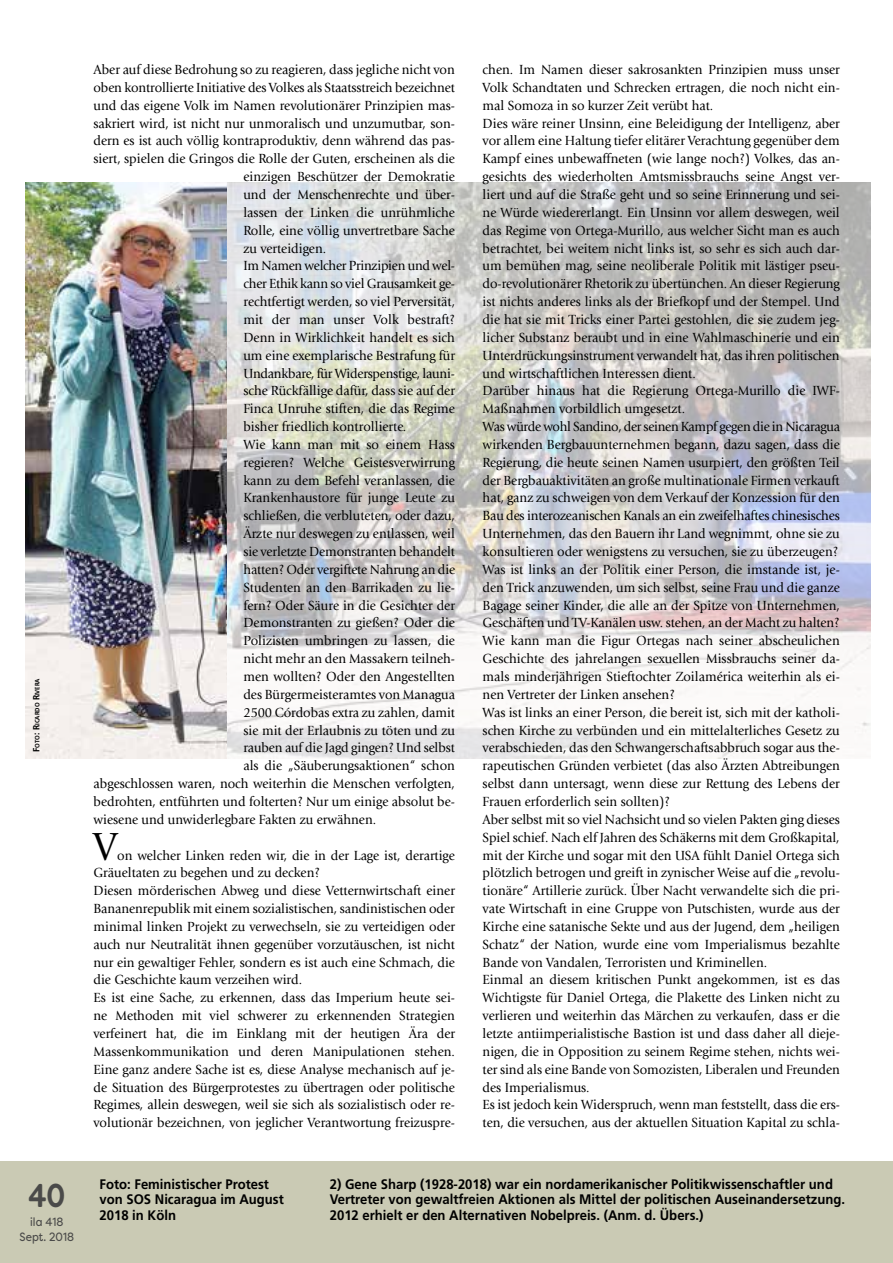
<style>
.page{position:relative;width:893px;height:1263px;background:#fff}
.page>*{position:absolute;margin:0;border:0;box-sizing:border-box;transform-origin:0 0}
.t1{font:40.8px "Giovanni";color:#000;scale:.95 1}
.t2{font:700 33px "Filson Soft";color:#4a4a49;scale:.8 1}
.t3{font:13.8px/17.9px "Giovanni";color:#000;scale:.95 1}
.t4{font:700 13.8px/15.8px "Frutiger";color:#000;scale:.95 1}
.t5{font:13.8px "Giovanni";letter-spacing:-.02em;color:#000;scale:.95 1}
.t6{font:12px/15px "Filson Soft";letter-spacing:.005em;color:#4a4a49;text-align:center;scale:.88 1}
.t7{font:700 6.3px "Frutiger";color:#000;scale:.95 1}
.s1{font-size:9px}
</style>
<div class="page">
<div style="left:0;top:1161px;width:893px;height:102px;background:#cacab4"></div>
<img style="left:26px;top:183px;width:844px;height:576px">
<img style="left:26px;top:183px;width:200px;height:575px">
<p class="t7" style="left:34px;top:752px;width:79px;rotate:-90deg"><span class="s1">F</span>oto<span class="s1">: R</span>icardo <span class="s1">R</span>ivera</p>
<p class="t3" style="left:94px;top:61px;width:382px">Aber auf diese Bedrohung so zu reagieren, dass jegliche nicht von</p>
<p class="t3" style="left:94px;top:79px;width:382px">oben kontrollierte Initiative des Volkes als Staatsstreich bezeichnet</p>
<p class="t3" style="left:94px;top:96px;width:382px">und das eigene Volk im Namen revolutionärer Prinzipien mas-</p>
<p class="t3" style="left:94px;top:114px;width:382px">sakriert wird, ist nicht nur unmoralisch und unzumutbar, son-</p>
<p class="t3" style="left:94px;top:132px;width:382px">dern es ist auch völlig kontraproduktiv, denn während das pas-</p>
<p class="t3" style="left:94px;top:150px;width:382px">siert, spielen die Gringos die Rolle der Guten, erscheinen als die</p>
<p class="t3" style="left:243px;top:168px;width:224px">einzigen Beschützer der Demokratie</p>
<p class="t3" style="left:243px;top:186px;width:224px">und der Menschenrechte und über-</p>
<p class="t3" style="left:243px;top:204px;width:224px">lassen der Linken die unrühmliche</p>
<p class="t3" style="left:243px;top:221px;width:224px">Rolle, eine völlig unvertretbare Sache</p>
<p class="t3" style="left:243px;top:239px;width:89px">zu verteidigen.</p>
<p class="t5" style="left:243px;top:258px;width:224px">Im Namen welcher Prinzipien und wel-</p>
<p class="t3" style="left:243px;top:275px;width:224px">cher Ethik kann so viel Grausamkeit ge-</p>
<p class="t3" style="left:243px;top:293px;width:224px">rechtfertigt werden, so viel Perversität,</p>
<p class="t3" style="left:243px;top:311px;width:224px">mit der man unser Volk bestraft?</p>
<p class="t3" style="left:243px;top:328px;width:224px">Denn in Wirklichkeit handelt es sich</p>
<p class="t3" style="left:243px;top:346px;width:224px">um eine exemplarische Bestrafung für</p>
<p class="t5" style="left:243px;top:365px;width:224px">Undankbare, für Widerspenstige, launi-</p>
<p class="t3" style="left:243px;top:382px;width:224px">sche Rückfällige dafür, dass sie auf der</p>
<p class="t3" style="left:243px;top:400px;width:224px">Finca Unruhe stiften, die das Regime</p>
<p class="t3" style="left:243px;top:418px;width:173px">bisher friedlich kontrollierte.</p>
<p class="t3" style="left:243px;top:436px;width:224px">Wie kann man mit so einem Hass</p>
<p class="t3" style="left:243px;top:453px;width:224px">regieren? Welche Geistesverwirrung</p>
<p class="t3" style="left:243px;top:471px;width:224px">kann zu dem Befehl veranlassen, die</p>
<p class="t3" style="left:243px;top:489px;width:224px">Krankenhaustore für junge Leute zu</p>
<p class="t3" style="left:243px;top:507px;width:224px">schließen, die verbluteten, oder dazu,</p>
<p class="t3" style="left:243px;top:525px;width:224px">Ärzte nur deswegen zu entlassen, weil</p>
<p class="t3" style="left:243px;top:543px;width:224px">sie verletzte Demonstranten behandelt</p>
<p class="t3" style="left:243px;top:560px;width:224px">hatten? Oder vergiftete Nahrung an die</p>
<p class="t3" style="left:243px;top:578px;width:224px">Studenten an den Barrikaden zu lie-</p>
<p class="t3" style="left:243px;top:596px;width:224px">fern? Oder Säure in die Gesichter der</p>
<p class="t3" style="left:243px;top:614px;width:224px">Demonstranten zu gießen? Oder die</p>
<p class="t3" style="left:243px;top:632px;width:224px">Polizisten umbringen zu lassen, die</p>
<p class="t3" style="left:243px;top:650px;width:224px">nicht mehr an den Massakern teilneh-</p>
<p class="t3" style="left:243px;top:668px;width:224px">men wollten? Oder den Angestellten</p>
<p class="t3" style="left:243px;top:685px;width:224px">des Bürgermeisteramtes von Managua</p>
<p class="t3" style="left:243px;top:703px;width:224px">2500 Córdobas extra zu zahlen, damit</p>
<p class="t3" style="left:243px;top:721px;width:224px">sie mit der Erlaubnis zu töten und zu</p>
<p class="t3" style="left:243px;top:739px;width:224px">rauben auf die Jagd gingen? Und selbst</p>
<p class="t3" style="left:243px;top:757px;width:224px">als die „Säuberungsaktionen“ schon</p>
<p class="t3" style="left:94px;top:775px;width:382px">abgeschlossen waren, noch weiterhin die Menschen verfolgten,</p>
<p class="t3" style="left:94px;top:793px;width:382px">bedrohten, entführten und folterten? Nur um einige absolut be-</p>
<p class="t3" style="left:94px;top:810px;width:299px">wiesene und unwiderlegbare Fakten zu erwähnen.</p>
<h1 class="t1" style="left:94px;top:823px;width:26px">V</h1>
<p class="t3" style="left:94px;top:846px;width:382px;text-indent:24px">on welcher Linken reden wir, die in der Lage ist, derartige Gräueltaten zu begehen und zu decken?<br>Diesen mörderischen Abweg und diese Vetternwirtschaft einer Bananenrepublik mit einem sozialistischen, sandinistischen oder minimal linken Projekt zu verwechseln, sie zu verteidigen oder auch nur Neutralität ihnen gegenüber vorzutäuschen, ist nicht nur ein gewaltiger Fehler, sondern es ist auch eine Schmach, die die Geschichte kaum verzeihen wird.<br>Es ist eine Sache, zu erkennen, dass das Imperium heute sei&shy;ne Methoden mit viel schwerer zu erkennenden Strategien verfeinert hat, die im Einklang mit der heutigen Ära der Massenkommunikation und deren Manipulationen stehen.<br>Eine ganz andere Sache ist es, diese Analyse mechanisch auf je&shy;de Situation des Bürgerprotestes zu übertragen oder politische Regimes, allein deswegen, weil sie sich als sozialistisch oder re&shy;volutionär bezeichnen, von jeglicher Verantwortung freizuspre-</p>
<p class="t3" style="left:483px;top:61px;width:378px">chen. Im Namen dieser sakrosankten Prinzipien muss unser Volk Schandtaten und Schrecken ertragen, die noch nicht ein&shy;mal Somoza in so kurzer Zeit verübt hat.<br>Dies wäre reiner Unsinn, eine Beleidigung der Intelligenz, aber vor allem eine Haltung tiefer elitärer Verachtung gegenüber dem Kampf eines unbewaffneten (wie lange noch?) Volkes, das an&shy;gesichts des wiederholten Amtsmissbrauchs seine Angst ver&shy;liert und auf die Straße geht und so seine Erinnerung und sei&shy;ne Würde wiedererlangt. Ein Unsinn vor allem deswegen, weil das Regime von Ortega-Murillo, aus welcher Sicht man es auch betrachtet, bei weitem nicht links ist, so sehr es sich auch dar&shy;um bemühen mag, seine neoliberale Politik mit lästiger pseu&shy;do-revolutionärer Rhetorik zu übertünchen. An dieser Regierung ist nichts anderes links als der Briefkopf und der Stempel. Und die hat sie mit Tricks einer Partei gestohlen, die sie zudem jeg&shy;licher Substanz beraubt und in eine Wahlmaschinerie und ein Unterdrückungsinstrument verwandelt hat, das ihren politischen und wirtschaftlichen Interessen dient.<br>Darüber hinaus hat die Regierung Ortega-Murillo die IWF-Maßnahmen vorbildlich umgesetzt.<br>Was würde wohl Sandino, der seinen Kampf gegen die in Nicaragua wirkenden Bergbauunternehmen begann, dazu sagen, dass die Regierung, die heute seinen Namen usurpiert, den größten Teil der Bergbauaktivitäten an große multinationale Firmen verkauft hat, ganz zu schweigen von dem Verkauf der Konzession für den Bau des interozeanischen Kanals an ein zweifelhaftes chinesisches Unternehmen, das den Bauern ihr Land wegnimmt, ohne sie zu konsultieren oder wenigstens zu versuchen, sie zu überzeugen?<br>Was ist links an der Politik einer Person, die imstande ist, je&shy;den Trick anzuwenden, um sich selbst, seine Frau und die ganze Bagage seiner Kinder, die alle an der Spitze von Unternehmen, Geschäften und TV-Kanälen usw. stehen, an der Macht zu halten?<br>Wie kann man die Figur Ortegas nach seiner abscheulichen Geschichte des jahrelangen sexuellen Missbrauchs seiner da&shy;mals minderjährigen Stieftochter Zoilamérica weiterhin als ei&shy;nen Vertreter der Linken ansehen?<br>Was ist links an einer Person, die bereit ist, sich mit der katholi&shy;schen Kirche zu verbünden und ein mittelalterliches Gesetz zu verabschieden, das den Schwangerschaftsabbruch sogar aus the&shy;rapeutischen Gründen verbietet (das also Ärzten Abtreibungen selbst dann untersagt, wenn diese zur Rettung des Lebens der Frauen erforderlich sein sollten)?<br>Aber selbst mit so viel Nachsicht und so vielen Pakten ging dieses Spiel schief. Nach elf Jahren des Schäkerns mit dem Großkapital, mit der Kirche und sogar mit den USA fühlt Daniel Ortega sich plötzlich betrogen und greift in zynischer Weise auf die „revolu&shy;tionäre“ Artillerie zurück. Über Nacht verwandelte sich die pri&shy;vate Wirtschaft in eine Gruppe von Putschisten, wurde aus der Kirche eine satanische Sekte und aus der Jugend, dem „heiligen Schatz“ der Nation, wurde eine vom Imperialismus bezahlte Bande von Vandalen, Terroristen und Kriminellen.<br>Einmal an diesem kritischen Punkt angekommen, ist es das Wichtigste für Daniel Ortega, die Plakette des Linken nicht zu verlieren und weiterhin das Märchen zu verkaufen, dass er die letzte antiimperialistische Bastion ist und dass daher all dieje&shy;nigen, die in Opposition zu seinem Regime stehen, nichts wei&shy;ter sind als eine Bande von Somozisten, Liberalen und Freunden des Imperialismus.<br>Es ist jedoch kein Widerspruch, wenn man feststellt, dass die ers&shy;ten, die versuchen, aus der aktuellen Situation Kapital zu schla-</p>
<h2 class="t2" style="left:28px;top:1174px;width:48px">40</h2>
<p class="t6" style="left:20px;top:1215px;width:63px">ila 418<br>Sept. 2018</p>
<p class="t4" style="left:99px;top:1176px;width:196px">Foto: Feministischer Protest von SOS Nicaragua im August<br>2018 in Köln</p>
<p class="t4" style="left:330px;top:1176px;width:544px">2) Gene Sharp (1928-2018) war ein nordamerikanischer Politikwissenschaftler und<br>Vertreter von gewaltfreien Aktionen als Mittel der politischen Auseinandersetzung.<br>2012 erhielt er den Alternativen Nobelpreis. (Anm. d. Übers.)</p>
</div>
